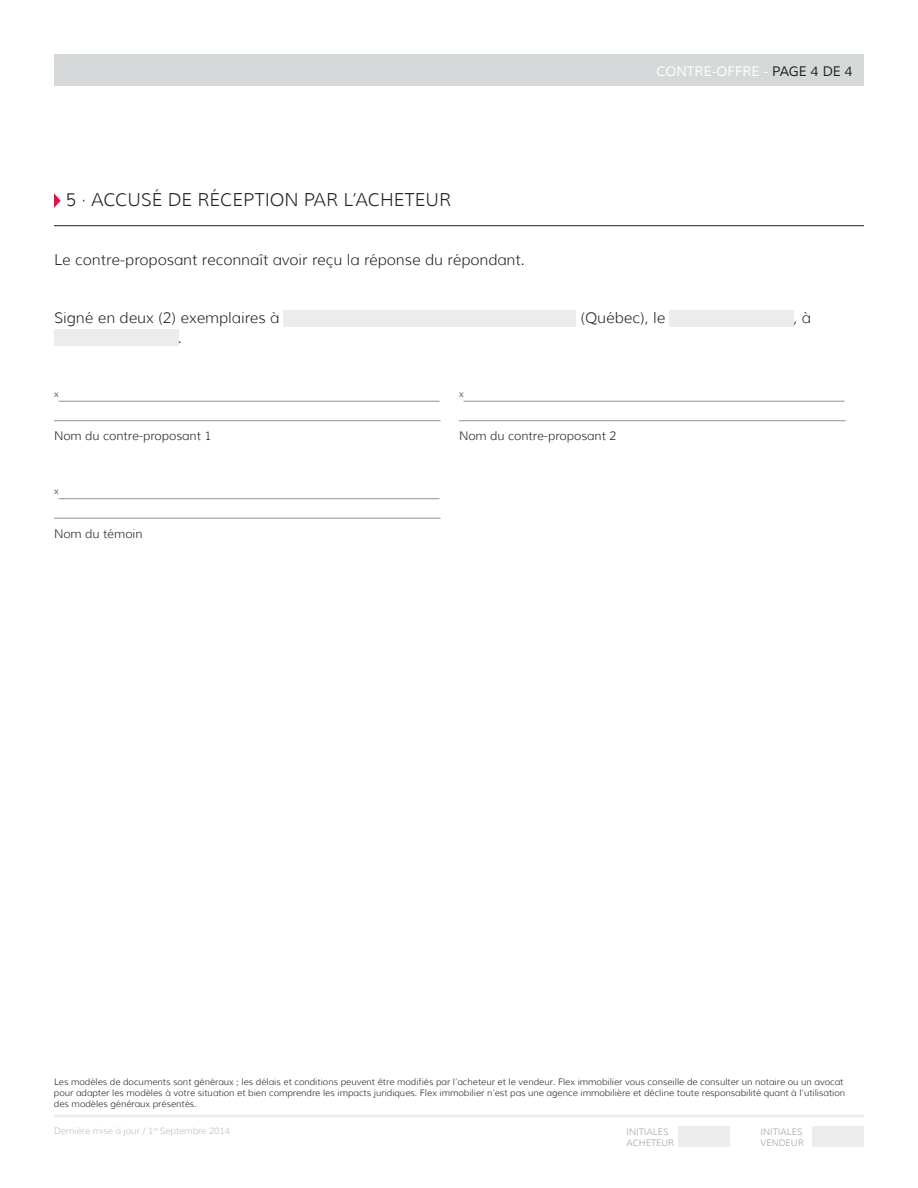
<style>
.page{position:relative;width:918px;height:1188px;background:#fff}
.page>*{position:absolute;margin:0;border:0;box-sizing:border-box;transform-origin:0 0}
._1_-_TITRE{font:300 18px "Muli";color:#231f20}
._1_-_TITRE-2{font:300 15px "Muli";color:#231f20}
.txt_courant{font:300 15px "Muli";color:#231f20}
.t1{font:13.5px "Muli";color:#fff}
.txt_courant-2{font:300 12px "Muli";color:#231f20}
.mention_légale{font:300 9px/10.8px "Muli";color:#231f20}
.t2{font:300 9px "Muli";color:#b9bbbd}
.t3{font:300 9px/10.8px "Muli";color:#9d9fa2}
.txt_courant-3{font:300 9px "Muli";color:#231f20}
.s1{font-family:"Gotham"}
.s2{color:#231f20}
</style>
<div class="page">
<div style="left:54px;top:54px;width:810px;height:31px;background:#d6d9da"></div>
<hr style="left:54px;top:1115px;width:810px;height:3px;background:#ececec">
<div style="left:678px;top:1126px;width:52px;height:21px;background:#ececec"></div>
<div style="left:812px;top:1126px;width:52px;height:21px;background:#ececec"></div>
<svg style="left:54px;top:193px;width:7px;height:15px"></svg>
<hr style="left:54px;top:225px;width:810px;height:1px;background:#231f20">
<div style="left:284px;top:310px;width:292px;height:16px;background:#ececec"></div>
<div style="left:669px;top:310px;width:125px;height:16px;background:#ececec"></div>
<div style="left:54px;top:329px;width:124px;height:17px;background:#ececec"></div>
<hr style="left:59px;top:401px;width:381px;height:1px;background:#939393">
<hr style="left:464px;top:401px;width:381px;height:1px;background:#939393">
<hr style="left:54px;top:420px;width:387px;height:1px;background:#939393">
<hr style="left:459px;top:420px;width:387px;height:1px;background:#939393">
<hr style="left:59px;top:498px;width:381px;height:1px;background:#939393">
<hr style="left:54px;top:518px;width:387px;height:1px;background:#939393">
<p class="_1_-_TITRE" style="left:66px;top:189px;width:387px">5 <span class="s1">·</span> ACCUSÉ DE RÉCEPTION PAR L’ACHETEUR</p>
<p class="_1_-_TITRE-2" style="left:54px;top:250px;width:472px">Le contre-proposant reconnaît avoir reçu la réponse du répondant.</p>
<h3 class="t1" style="left:656px;top:63px;width:198px">CONTRE-OFFRE - <span class="s2">PAGE 4 DE 4</span></h3>
<p class="txt_courant" style="left:54px;top:309px;width:227px">Signé en deux (2) exemplaires à</p>
<p class="txt_courant" style="left:580px;top:309px;width:86px">(Québec), le</p>
<p class="txt_courant" style="left:793px;top:309px;width:19px">, à</p>
<p class="txt_courant" style="left:178px;top:328px;width:5px">.</p>
<p class="txt_courant-3" style="left:54px;top:388px;width:6px">x</p>
<p class="txt_courant-3" style="left:459px;top:388px;width:6px">x</p>
<p class="txt_courant-2" style="left:54px;top:429px;width:159px">Nom du contre-proposant 1</p>
<p class="txt_courant-2" style="left:459px;top:429px;width:159px">Nom du contre-proposant 2</p>
<p class="txt_courant-3" style="left:54px;top:486px;width:6px">x</p>
<p class="txt_courant-2" style="left:54px;top:526px;width:90px">Nom du témoin</p>
<p class="mention_légale" style="left:54px;top:1077px;width:793px">Les modèles de documents sont généraux ; les délais et conditions peuvent être modifiés par l’acheteur et le vendeur. Flex immobilier vous conseille de consulter un notaire ou un avocat pour adapter les modèles à votre situation et bien comprendre les impacts juridiques. Flex immobilier n’est pas une agence immobilière et décline toute responsabilité quant à l’utilisation des modèles généraux présentés.</p>
<p class="t2" style="left:54px;top:1125px;width:177px">Dernière mise à jour / 1<sup>er</sup> Septembre 2014</p>
<p class="t3" style="left:627px;top:1127px;width:49px">INITIALES<br>ACHETEUR</p>
<p class="t3" style="left:761px;top:1127px;width:45px">INITIALES<br>VENDEUR</p>
</div>
